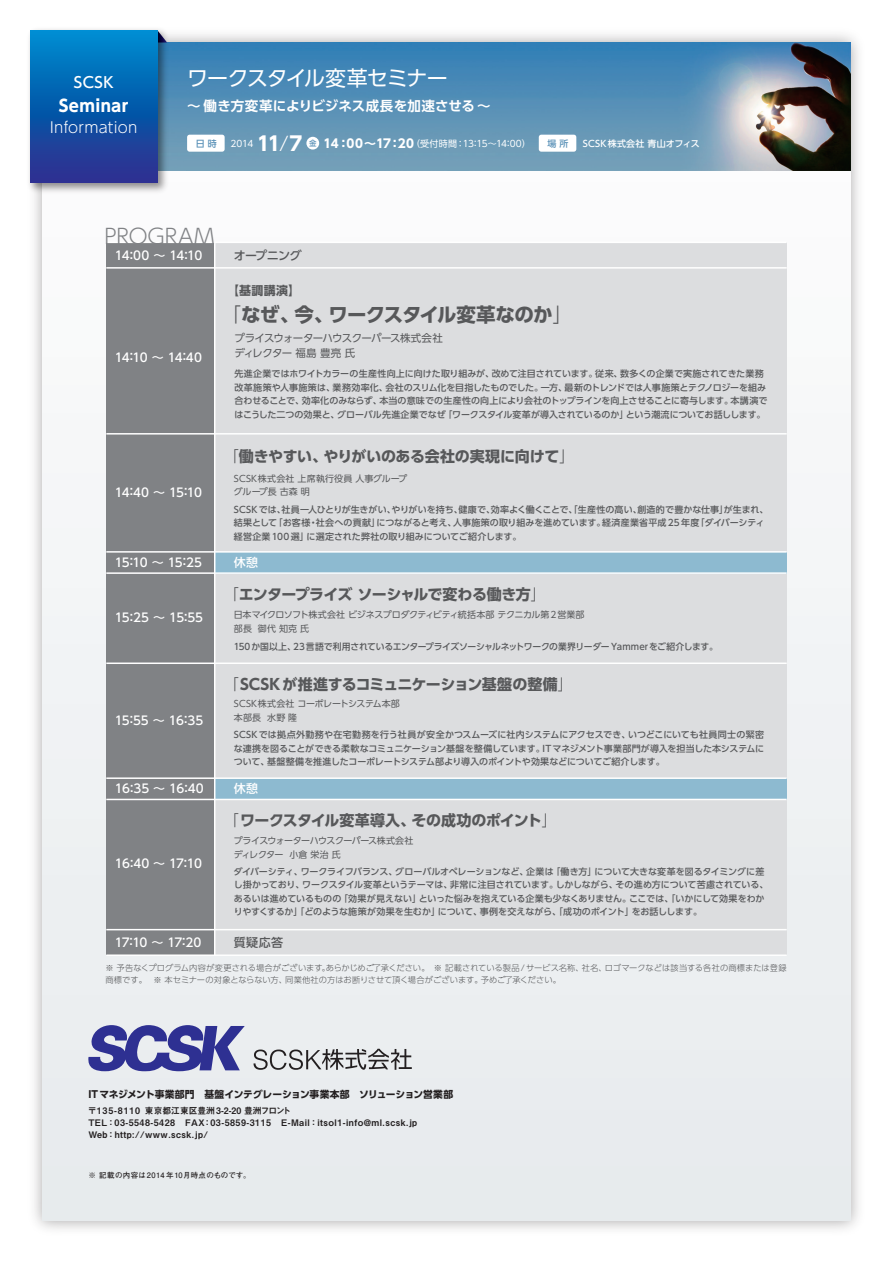
<style>
.page{position:relative;width:893px;height:1263px;background:#fff}
.page>*{position:absolute;margin:0;border:0;box-sizing:border-box;transform-origin:0 0}
.t1{font:21px "UD Shin Go Pr 6 N";letter-spacing:-.045em;color:#fff}
.t2{font:300 20.7px "UD Shin Go Pr 6 N";color:#808285}
.t3{font:700 19.5px "UD Shin Go Pr 6 N";letter-spacing:-.04em;color:#57585a}
.t4{font:700 16.5px "UD Shin Go Pr 6 N";letter-spacing:.02em;color:#fff}
.t5{font:700 15px "UD Shin Go Pr 6 N";letter-spacing:-.03em;color:#57585a}
.t6{font:700 15px "UD Shin Go Pr 6 N";letter-spacing:-.05em;color:#57585a}
.t7{font:300 15px "UD Shin Go Pr 6 N";letter-spacing:.01em;color:#fff}
.t8{font:500 15px "UD Shin Go Pr 6 N";color:#fff}
.t9{font:700 13.5px "UD Shin Go Pr 6 N De";letter-spacing:.015em;color:#fff}
.t10{font:500 12px "UD Shin Go Pr 6 N";letter-spacing:-.055em;color:#fff}
.t11{font:500 12px "UD Shin Go Pr 6 N";letter-spacing:-.025em;color:#57585a}
.t12{font:700 12px "UD Shin Go Pr 6 N";color:#57585a}
.t13{font:10.5px/15px "UD Shin Go Pr 6 N";letter-spacing:-.065em;color:#57585a}
.t14{font:700 9.75px "UD Shin Go Pr 6 N";letter-spacing:-.01em;color:#231f20}
.t15{font:500 9px/13.5px "UD Shin Go Pr 6 N";letter-spacing:-.01em;color:#57585a}
.t16{font:9px/12px "Midashi Go Pr 6 N MB31";letter-spacing:.05em;color:#231f20}
.t17{font:500 9px "UD Shin Go Pr 6 N";letter-spacing:-.03em;color:#57585a}
.t18{font:9px/13.5px "UD Shin Go Pr 6 N";letter-spacing:-.02em;color:#57585a}
.t19{font:9px/13.5px "UD Shin Go Pr 6 N";letter-spacing:-.06em;color:#57585a}
.t20{font:9px "UD Shin Go Pr 6 N";letter-spacing:.02em;color:#fff}
.t21{font:9px/13.5px "UD Shin Go Pr 6 N";letter-spacing:.01em;color:#57585a}
.t22{font:9px/13.5px "UD Shin Go Pr 6 N";color:#57585a}
.t23{font:500 9px "UD Shin Go Pr 6 N";letter-spacing:.02em;color:#fff}
.t24{font:9px "UD Shin Go Pr 6 N";letter-spacing:-.02em;color:#fff}
.t25{font:500 9px "UD Shin Go Pr 6 N";color:#5b92b8}
.t26{font:300 8.25px/12px "UD Shin Go Pr 6 N";color:#57585a}
.t27{font:700 7.5px "Futo Go B101 Pr 6 N";letter-spacing:.04em;color:#231f20}
.s1{font-weight:700;font-size:19.5px}
.s2{font-weight:300;font-size:19.5px}
.s3{font-weight:500;font-size:7.5px;color:#5b92b8}
.s4{font-weight:700;font-size:12px}
.s5{font-weight:300}
</style>
<div class="page">
<img style="left:34px;top:34px;width:825px;height:1195px">
<div style="left:43px;top:43px;width:807px;height:1177px;background:linear-gradient(to right,#eef0f2,#eef0f2)"></div>
<img style="left:171px;top:43px;width:679px;height:127px">
<div style="left:106px;top:243px;width:109px;height:712px;background:#808285"></div>
<div style="left:215px;top:243px;width:572px;height:712px;background:#dcdddf"></div>
<hr style="left:106px;top:242px;width:681px;height:1px;background:#fff">
<hr style="left:106px;top:267px;width:681px;height:2px;background:#fff">
<div style="left:215px;top:552px;width:572px;height:21px;background:#8dbad0"></div>
<hr style="left:106px;top:551px;width:681px;height:2px;background:#fff">
<hr style="left:106px;top:662px;width:681px;height:2px;background:#fff">
<hr style="left:106px;top:433px;width:681px;height:2px;background:#fff">
<hr style="left:106px;top:572px;width:681px;height:2px;background:#fff">
<div style="left:215px;top:778px;width:572px;height:21px;background:#8dbad0"></div>
<hr style="left:106px;top:777px;width:681px;height:2px;background:#fff">
<hr style="left:106px;top:799px;width:681px;height:1px;background:#fff">
<hr style="left:106px;top:929px;width:681px;height:1px;background:#fff">
<hr style="left:106px;top:954px;width:681px;height:2px;background:#fff">
<hr style="left:214px;top:243px;width:1px;height:712px;background:#fff">
<img style="left:29px;top:29px;width:142px;height:167px">
<svg style="left:30px;top:30px;width:127px;height:152px;background:#0d5bac"></svg>
<div style="left:187px;top:135px;width:38px;height:17px;background:#fff;border-radius:3px"></div>
<div style="left:539px;top:135px;width:37px;height:17px;background:#fff;border-radius:3px"></div>
<div style="left:306px;top:137px;width:13px;height:13px;background:#fff;border-radius:50%"></div>
<svg style="left:87px;top:1025px;width:158px;height:46px;background:#787bb7"></svg>
<svg style="left:254px;top:1049px;width:158px;height:21px;background:#aeafb1"></svg>
<h3 class="t8" style="left:74px;top:70px;width:41px">SCSK</h3>
<h3 class="t4" style="left:59px;top:92px;width:71px">Seminar</h3>
<h3 class="t7" style="left:50px;top:115px;width:89px">Information</h3>
<h1 class="t1" style="left:187px;top:61px;width:262px">ワークスタイル変革セミナー</h1>
<h3 class="t9" style="left:187px;top:95px;width:305px">～働き方変革によりビジネス成長を加速させる～</h3>
<p class="t25" style="left:196px;top:136px;width:22px">日 時</p>
<p class="t24" style="left:231px;top:136px;width:73px">2014 <span class="s1">11</span><span class="s2">/</span><span class="s1">7</span></p>
<p class="t20" style="left:309px;top:136px;width:223px"><span class="s3">金</span> <span class="s4">14：00～17：20</span>（受付時間：13:15～14:00）</p>
<p class="t25" style="left:548px;top:136px;width:22px">場 所</p>
<p class="t23" style="left:583px;top:136px;width:118px">SCSK株式会社 青山オフィス</p>
<h2 class="t2" style="left:105px;top:219px;width:111px">PROGRAM</h2>
<h3 class="t10" style="left:115px;top:246px;width:89px">14:00 ～ 14:10</h3>
<h3 class="t11" style="left:234px;top:246px;width:70px">オープニング</h3>
<h3 class="t10" style="left:115px;top:347px;width:89px">14:10 ～ 14:40</h3>
<h3 class="t10" style="left:115px;top:482px;width:89px">14:40 ～ 15:10</h3>
<h3 class="t12" style="left:227px;top:280px;width:75px">【基調講演】</h3>
<p class="t13" style="left:234px;top:330px;width:210px">プライスウォーターハウスクーパース株式会社ディレクター 福島 豊亮 氏</p>
<h3 class="t3" style="left:222px;top:298px;width:352px"><span class="s5">「</span>なぜ、今、ワークスタイル変革なのか<span class="s5">」</span></h3>
<p class="t15" style="left:234px;top:367px;width:534px">先進企業ではホワイトカラーの生産性向上に向けた取り組みが、改めて注目されています。従来、数多くの企業で実施されてきた業務改革施策や人事施策は、業務効率化、会社のスリム化を目指したものでした。一方、最新のトレンドでは人事施策とテクノロジーを組み合わせることで、効率化のみならず、本当の意味での生産性の向上により会社のトップラインを向上させることに寄与します。本講演ではこうした二つの効果と、グローバル先進企業でなぜ「ワークスタイル変革が導入されているのか」という潮流についてお話しします。</p>
<h3 class="t5" style="left:224px;top:444px;width:352px"><span class="s5">「</span>働きやすい、やりがいのある会社の実現に向けて<span class="s5">」</span></h3>
<p class="t21" style="left:234px;top:471px;width:175px">SCSK株式会社 上席執行役員 人事グループグループ長 古森 明</p>
<p class="t15" style="left:234px;top:502px;width:536px">SCSKでは、社員一人ひとりが生きがい、やりがいを持ち、健康で、効率よく働くことで、「生産性の高い、創造的で豊かな仕事」が生まれ、結果として「お客様・社会への貢献」につながると考え、人事施策の取り組みを進めています。経済産業省平成 25年度「ダイバーシティ経営企業100選」に選定された弊社の取り組みについてご紹介します。</p>
<h3 class="t10" style="left:115px;top:552px;width:89px">15:10 ～ 15:25</h3>
<h3 class="t10" style="left:234px;top:553px;width:26px">休憩</h3>
<h3 class="t10" style="left:115px;top:608px;width:90px">15:25 ～ 15:55</h3>
<h3 class="t10" style="left:115px;top:710px;width:90px">15:55 ～ 16:35</h3>
<h3 class="t6" style="left:224px;top:581px;width:324px"><span class="s5">「</span>エンタープライズ ソーシャルで変わる働き方<span class="s5">」</span></h3>
<p class="t18" style="left:234px;top:608px;width:352px">日本マイクロソフト株式会社 ビジネスプロダクティビティ統括本部 テクニカル第2営業部部長 御代 知克 氏</p>
<p class="t17" style="left:234px;top:639px;width:486px">150か国以上、23言語で利用されているエンタープライズソーシャルネットワークの業界リーダー Yammerをご紹介します。</p>
<h3 class="t5" style="left:224px;top:671px;width:351px"><span class="s5">「</span>SCSKが推進するコミュニケーション基盤の整備<span class="s5">」</span></h3>
<p class="t22" style="left:234px;top:697px;width:168px">SCSK株式会社 コーポレートシステム本部本部長 水野 隆</p>
<p class="t15" style="left:234px;top:728px;width:532px;text-align:justify">SCSKでは拠点外勤務や在宅勤務を行う社員が安全かつスムーズに社内システムにアクセスでき、いつどこにいても社員同士の緊密な連携を図ることができる柔軟なコミュニケーション基盤を整備しています。IT マネジメント事業部門が導入を担当した本システムについて、基盤整備を推進したコーポレートシステム部より導入のポイントや効果などについてご紹介します。</p>
<h3 class="t10" style="left:115px;top:779px;width:90px">16:35 ～ 16:40</h3>
<h3 class="t10" style="left:234px;top:779px;width:26px">休憩</h3>
<h3 class="t10" style="left:115px;top:854px;width:89px">16:40 ～ 17:10</h3>
<h3 class="t5" style="left:224px;top:808px;width:335px"><span class="s5">「</span>ワークスタイル変革導入、その成功のポイント<span class="s5">」</span></h3>
<p class="t19" style="left:234px;top:834px;width:181px">プライスウォーターハウスクーパース株式会社ディレクター 小倉 栄治 氏</p>
<p class="t15" style="left:234px;top:864px;width:536px">ダイバーシティ、ワークライフバランス、グローバルオペレーションなど、企業は「働き方」について大きな変革を図るタイミングに差し掛かっており、ワークスタイル変革というテーマは、非常に注目されています。しかしながら、その進め方について苦慮されている、あるいは進めているものの「効果が見えない」といった悩みを抱えている企業も少なくありません。ここでは、「いかにして効果をわかりやすくするか」「どのような施策が効果を生むか」について、事例を交えながら、「成功のポイント」をお話しします。</p>
<h3 class="t10" style="left:115px;top:932px;width:88px">17:10 ～ 17:20</h3>
<h3 class="t11" style="left:234px;top:932px;width:51px">質疑応答</h3>
<p class="t26" style="left:105px;top:961px;width:683px">※ 予告なくプログラム内容が変更される場合がございます｡あらかじめご了承ください｡　※ 記載されている製品 /サービス名称、社名、ロゴマークなどは該当する各社の商標または登録商標です。　※ 本セミナーの対象とならない方、同業他社の方はお断りさせて頂く場合がございます。予めご了承ください。</p>
<p class="t14" style="left:88px;top:1086px;width:366px">ITマネジメント事業部門　基盤インテグレーション事業本部　ソリューション営業部</p>
<p class="t16" style="left:88px;top:1104px;width:331px">〒135-8110 東京都江東区豊洲3-2-20 豊洲フロント<br>TEL：03-5548-5428　FAX：03-5859-3115　E-Mail：itsol1-info@ml.scsk.jp<br>Web：http://www.scsk.jp/</p>
<p class="t27" style="left:88px;top:1169px;width:164px">※ 記載の内容は2014 年10月時点のものです。</p>
</div>
